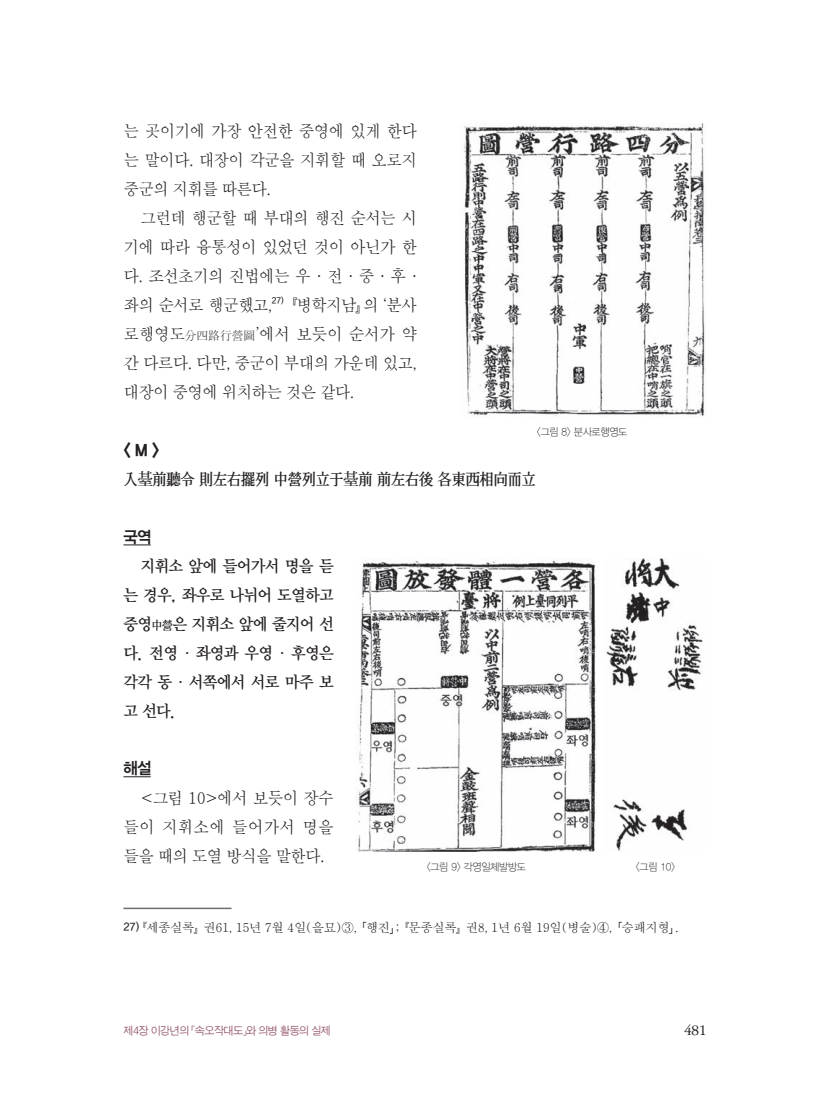
<style>
.page{position:relative;width:830px;height:1119px;background:#fff}
.page>*{position:absolute;margin:0;border:0;box-sizing:border-box;transform-origin:0 0}
.t1{font:16.5px/29px "Haansoft Batang";letter-spacing:-.05em;color:#231f20;text-align:justify;scale:.95 1}
.t2{font:16.5px/29px "YDVY Mj O34";letter-spacing:-.05em;color:#231f20;text-align:justify;scale:.95 1}
.t3{font:16.5px "YDVYGO34";color:#231f20;scale:.95 1}
.t4{font:16.5px "YDVYGO36";color:#231f20;scale:.95 1}
.t5{font:15.45px "SD Myeongjo b Md";color:#231f20}
.t6{font:12.45px "Haansoft Batang";letter-spacing:-.04em;color:#231f20}
.t7{font:11.25px "SD Gothic a Lt";letter-spacing:-.05em;color:#93536b}
.t8{font:10.5px "YDVYGO31";letter-spacing:-.03em;color:#231f20;scale:.95 1}
.t9{font:8.7px "YDVYGO33";color:#231f20;scale:.95 1}
.s1{font-size:12.45px}
.s2{font-family:"Koz Min Pro";font-weight:500}
</style>
<div class="page">
<img style="left:464px;top:124px;width:241px;height:293px">
<svg style="left:123px;top:544px;width:28px;height:1px"></svg>
<svg style="left:123px;top:776px;width:28px;height:1px"></svg>
<hr style="left:123px;top:907px;width:108px;height:2px;background:#6c6d70">
<img style="left:356px;top:560px;width:239px;height:291px">
<img style="left:606px;top:558px;width:97px;height:293px">
<p class="t1" style="left:123px;top:117px;width:310px">는 곳이기에 가장 안전한 중영에 있게 한다 는 말이다. 대장이 각군을 지휘할 때 오로지 중군의 지휘를 따른다.</p>
<p class="t1" style="left:123px;top:204px;width:310px;text-indent:17px">그런데 행군할 때 부대의 행진 순서는 시 기에 따라 융통성이 있었던 것이 아닌가 한 다. 조선초기의 진법에는 우 · 전 · 중 · 후 · 좌의 순서로 행군했고,</p>
<p class="t9" style="left:271px;top:295px;width:15px">27）</p>
<p class="t1" style="left:123px;top:291px;width:310px;text-indent:158px">『병학지남』의 ‘분사 로행영도<span class="s1">分四路行營圖</span>’에서 보듯이 순서가 약 간 다르다. 다만, 중군이 부대의 가운데 있고, 대장이 중영에 위치하는 것은 같다.</p>
<p class="t8" style="left:536px;top:426px;width:97px">&lt;그림 8&gt; 분사로행영도</p>
<p class="t4" style="left:123px;top:440px;width:39px">&lt; M &gt;</p>
<p class="t2" style="left:123px;top:464px;width:435px">入<span class="s2">䑓</span>前聽令 則左右擺列 中營列立于<span class="s2">䑓</span>前 前左右後 各東西相向而立</p>
<p class="t3" style="left:123px;top:527px;width:31px">국역</p>
<p class="t2" style="left:123px;top:551px;width:223px;text-indent:17px">지휘소 앞에 들어가서 명을 듣 는 경우, 좌우로 나뉘어 도열하고 중영<span class="s1">中營</span>은 지휘소 앞에 줄지어 선 다. 전영 · 좌영과 우영 · 후영은 각각 동 · 서쪽에서 서로 마주 보 고 선다.</p>
<p class="t3" style="left:123px;top:758px;width:31px">해설</p>
<p class="t1" style="left:123px;top:783px;width:223px;text-indent:17px">&lt;그림 10&gt;에서 보듯이 장수 들이 지휘소에 들어가서 명을 들을 때의 도열 방식을 말한다.</p>
<p class="t8" style="left:426px;top:860px;width:106px">&lt;그림 9&gt; 각영일체발방도</p>
<p class="t8" style="left:635px;top:860px;width:43px">&lt;그림 10&gt;</p>
<p class="t6" style="left:123px;top:920px;width:559px"><sup>27）</sup>『세종실록』권61, 15년 7월 4일(을묘)③, 「행진」; 『문종실록』권8, 1년 6월 19일(병술)④, 「승패지형」.</p>
<p class="t7" style="left:123px;top:1025px;width:209px">제4장 이강년의 「속오작대도」와 의병 활동의 실제</p>
<p class="t5" style="left:683px;top:1022px;width:24px">481</p>
</div>
